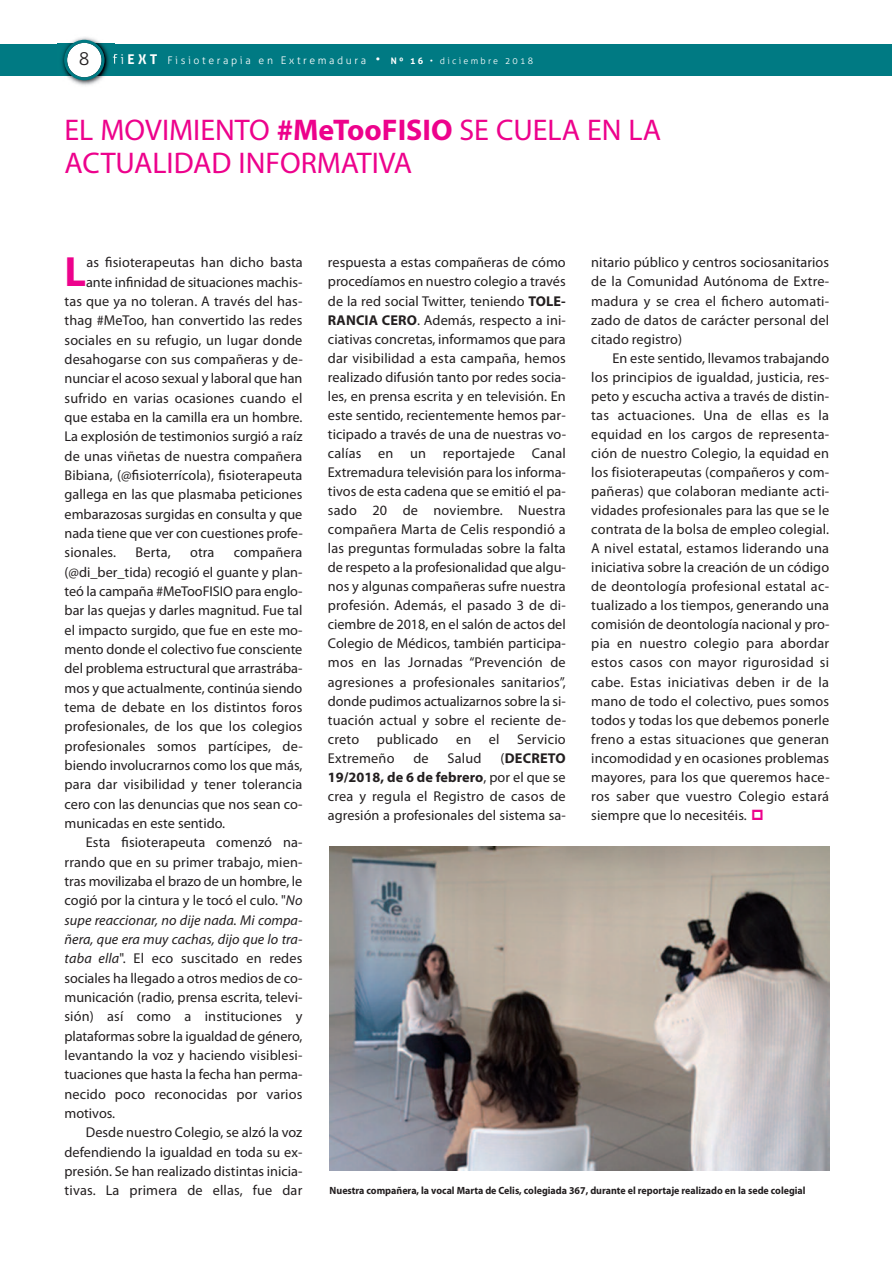
<style>
.page{position:relative;width:893px;height:1263px;background:#fff}
.page>*{position:absolute;margin:0;border:0;box-sizing:border-box;transform-origin:0 0}
.t1{font:700 42.45px "Myriad Pro";color:#ed028c}
.t2{font:30px/33px "Myriad Pro";color:#ed028c}
.t3{font:300 18px "Aller";color:#231f20}
.t4{font:14.25px/19px "Myriad Pro";letter-spacing:.005em;color:#231f20;text-align:justify}
.t5{font:700 10.5px "Myriad Pro";color:#231f20;scale:.95 1}
.t6{font:300 10.5px "Aller";letter-spacing:.25em;color:#fff}
.s1{font-size:13.5px}
.s2{font-weight:700;font-size:13.5px}
.s3{font-weight:700;font-size:9px}
.s4{font-size:9px}
.s5{font-weight:700}
.s6{font-style:italic}
</style>
<div class="page">
<div style="left:0;top:44px;width:892px;height:32px;background:#007a83"></div>
<img style="left:57px;top:37px;width:57px;height:49px">
<svg style="left:64px;top:40px;width:41px;height:40px"></svg>
<img style="left:329px;top:846px;width:500px;height:325px">
<p class="t3" style="left:79px;top:48px;width:12px">8</p>
<p class="t6" style="left:112px;top:54px;width:422px"><span class="s1">fi</span><span class="s2">EXT</span> Fisioterapia en Extremadura <span class="s1">•</span> <span class="s3">Nº 16</span> <span class="s4">• diciembre 2018</span></p>
<h2 class="t2" style="left:65px;top:116px;width:598px">EL MOVIMIENTO <span class="s5">#MeTooFISIO</span> SE CUELA EN LA<br>ACTUALIDAD INFORMATIVA</h2>
<h1 class="t1" style="left:65px;top:256px;width:23px">L</h1>
<p class="t4" style="left:87px;top:254px;width:218px">as fisioterapeutas han dicho basta</p>
<p class="t4" style="left:86px;top:274px;width:218px">ante infinidad de situaciones machis-</p>
<p class="t4" style="left:65px;top:293px;width:239px">tas que ya no toleran. A través del has-</p>
<p class="t4" style="left:65px;top:312px;width:239px">thag #MeToo, han convertido las redes</p>
<p class="t4" style="left:65px;top:332px;width:239px">sociales en su refugio, un lugar donde</p>
<p class="t4" style="left:65px;top:351px;width:240px">desahogarse con sus compañeras y de-</p>
<p class="t4" style="left:65px;top:370px;width:239px">nunciar el acoso sexual y laboral que han</p>
<p class="t4" style="left:65px;top:389px;width:239px">sufrido en varias ocasiones cuando el</p>
<p class="t4" style="left:65px;top:409px;width:239px">que estaba en la camilla era un hombre.</p>
<p class="t4" style="left:65px;top:428px;width:239px">La explosión de testimonios surgió a raíz</p>
<p class="t4" style="left:65px;top:447px;width:239px">de unas viñetas de nuestra compañera</p>
<p class="t4" style="left:65px;top:467px;width:239px">Bibiana, (@fisioterrícola), fisioterapeuta</p>
<p class="t4" style="left:65px;top:486px;width:239px">gallega en las que plasmaba peticiones</p>
<p class="t4" style="left:65px;top:505px;width:239px">embarazosas surgidas en consulta y que</p>
<p class="t4" style="left:65px;top:525px;width:240px">nada tiene que ver con cuestiones profe-</p>
<p class="t4" style="left:65px;top:544px;width:53px">sionales.</p>
<p class="t4" style="left:136px;top:544px;width:37px">Berta,</p>
<p class="t4" style="left:190px;top:544px;width:26px">otra</p>
<p class="t4" style="left:65px;top:544px;width:240px;text-indent:169px">compañera (@di_ber_tida) recogió el guante y plan&shy;teó la campaña #MeTooFISIO para englo&shy;bar las quejas y darles magnitud. Fue tal el impacto surgido, que fue en este mo&shy;mento donde el colectivo fue consciente del problema estructural que arrastrába&shy;mos y que actualmente, continúa siendo tema de debate en los distintos foros profesionales, de los que los colegios profesionales somos partícipes, de&shy;biendo involucrarnos como los que más, para dar visibilidad y tener tolerancia cero con las denuncias que nos sean co&shy;municadas en este sentido.</p>
<p class="t4" style="left:65px;top:834px;width:240px;text-indent:21px">Esta fisioterapeuta comenzó na&shy;rrando que en su primer trabajo, mien&shy;tras movilizaba el brazo de un hombre, le cogió por la cintura y le tocó el culo. "<span class="s6">No supe reaccionar, no dije nada. Mi compa&shy;ñera, que era muy cachas, dijo que lo tra&shy;taba ella</span>". El eco suscitado en redes sociales ha llegado a otros medios de co&shy;municación (radio, prensa escrita, televi&shy;sión) así como a instituciones y plataformas sobre la igualdad de género, levantando la voz y haciendo visiblesi&shy;tuaciones que hasta la fecha han perma&shy;necido poco reconocidas por varios motivos.</p>
<p class="t4" style="left:65px;top:1124px;width:239px;text-indent:21px">Desde nuestro Colegio, se alzó la voz defendiendo la igualdad en toda su ex&shy;presión. Se han realizado distintas inicia&shy;tivas. La primera de ellas, fue dar</p>
<p class="t4" style="left:328px;top:254px;width:240px">respuesta a estas compañeras de cómo procedíamos en nuestro colegio a través de la red social Twitter, teniendo <span class="s5">TOLE-RANCIA CERO</span>. Además, respecto a ini&shy;ciativas concretas, informamos que para dar visibilidad a esta campaña, hemos realizado difusión tanto por redes socia&shy;les, en prensa escrita y en televisión. En este sentido, recientemente hemos par&shy;ticipado a través de una de nuestras vo&shy;calías en un reportajede Canal Extremadura televisión para los informa&shy;tivos de esta cadena que se emitió el pa&shy;sado 20 de noviembre. Nuestra compañera Marta de Celis respondió a las preguntas formuladas sobre la falta de respeto a la profesionalidad que algu&shy;nos y algunas compañeras sufre nuestra profesión. Además, el pasado 3 de di&shy;ciembre de 2018, en el salón de actos del Colegio de Médicos, también participa&shy;mos en las Jornadas “Prevención de agresiones a profesionales sanitarios”, donde pudimos actualizarnos sobre la si&shy;tuación actual y sobre el reciente de&shy;creto publicado en el Servicio Extremeño</p>
<p class="t4" style="left:413px;top:749px;width:17px">de</p>
<p class="t4" style="left:448px;top:749px;width:36px">Salud</p>
<p class="t4" style="left:328px;top:749px;width:239px;text-indent:173px">(<span class="s5">DECRETO 19/2018, de 6 de febrero</span>, por el que se crea y regula el Registro de casos de agresión a profesionales del sistema sa-</p>
<p class="t4" style="left:591px;top:254px;width:239px">nitario público y centros sociosanitarios de la Comunidad Autónoma de Extre&shy;madura y se crea el fichero automati&shy;zado de datos de carácter personal del citado registro)</p>
<p class="t4" style="left:591px;top:349px;width:240px;text-indent:21px">En este sentido, llevamos trabajando los principios de igualdad, justicia, res&shy;peto y escucha activa a través de distin&shy;tas actuaciones. Una de ellas es la equidad en los cargos de representa&shy;ción de nuestro Colegio, la equidad en los fisioterapeutas (compañeros y com&shy;pañeras) que colaboran mediante acti&shy;vidades profesionales para las que se le contrata de la bolsa de empleo colegial.<br>A nivel estatal, estamos liderando una iniciativa sobre la creación de un código de deontología profesional estatal ac&shy;tualizado a los tiempos, generando una comisión de deontología nacional y pro&shy;pia en nuestro colegio para abordar estos casos con mayor rigurosidad si cabe. Estas iniciativas deben ir de la mano de todo el colectivo, pues somos todos y todas los que debemos ponerle freno a estas situaciones que generan incomodidad y en ocasiones problemas mayores, para los que queremos hace&shy;ros saber que vuestro Colegio estará siempre que lo necesitéis.</p>
<p class="t5" style="left:330px;top:1187px;width:503px">Nuestra compañera, la vocal Marta de Celis, colegiada 367, durante el reportaje realizado en la sede colegial</p>
</div>
